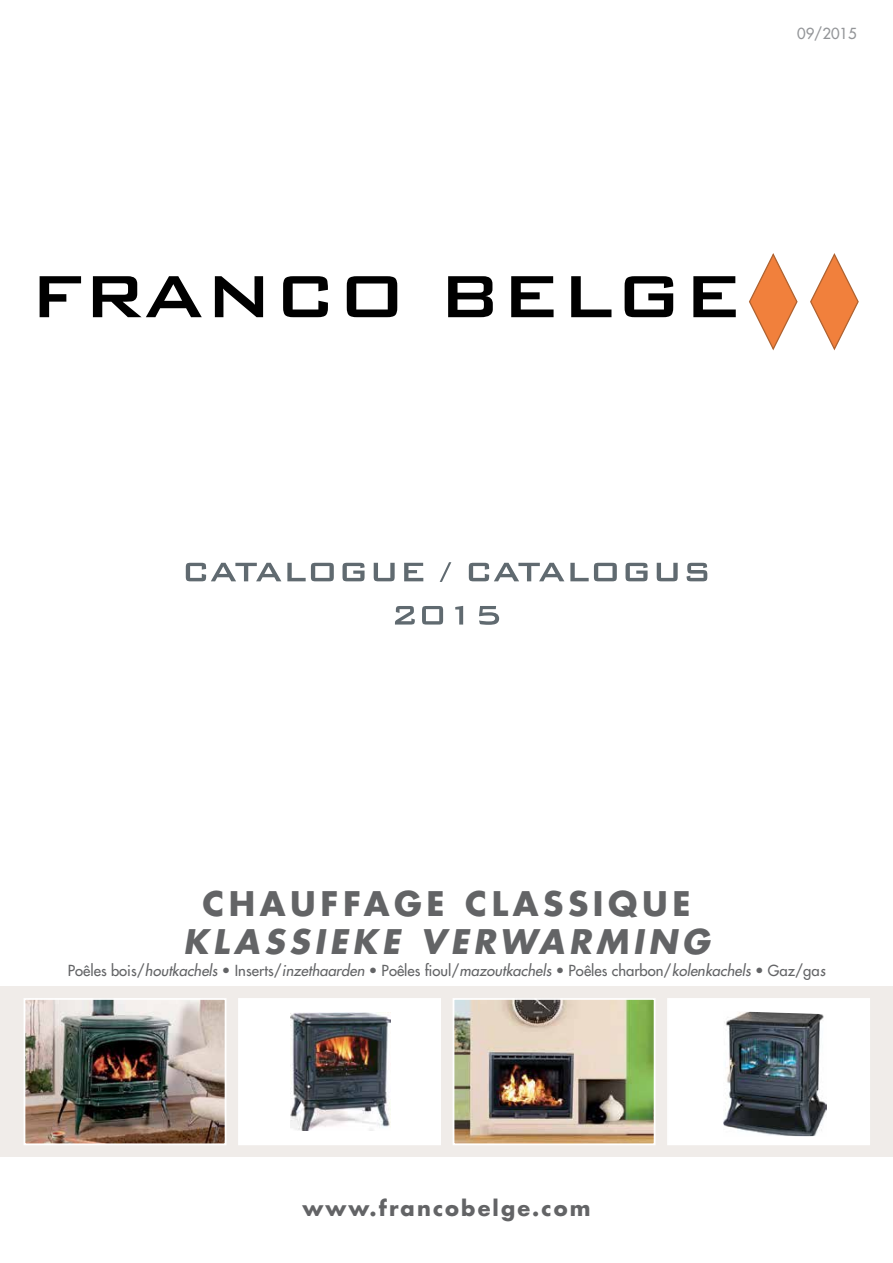
<style>
.page{position:relative;width:893px;height:1263px;background:#fff}
.page>*{position:absolute;margin:0;border:0;box-sizing:border-box;transform-origin:0 0}
.t1{font:italic 700 33px "Futura";letter-spacing:.14em;color:#636466}
.t2{font:700 33px "Futura";letter-spacing:.14em;color:#636466}
.t3{font:700 21px "Futura";letter-spacing:.1em;color:#636466}
.t4{font:14.85px "Futura";color:#636466}
.t5{font:14.85px "Futura";color:#939598}
.s1{font-style:italic}
</style>
<div class="page">
<div style="left:0;top:986px;width:893px;height:171px;background:#f0ece9"></div>
<svg style="left:40px;top:276px;width:41px;height:41px"></svg>
<svg style="left:93px;top:276px;width:109px;height:41px"></svg>
<svg style="left:215px;top:276px;width:48px;height:41px"></svg>
<svg style="left:283px;top:276px;width:45px;height:41px"></svg>
<svg style="left:347px;top:276px;width:50px;height:41px"></svg>
<svg style="left:448px;top:276px;width:45px;height:41px"></svg>
<svg style="left:511px;top:276px;width:43px;height:41px"></svg>
<svg style="left:571px;top:276px;width:40px;height:41px"></svg>
<svg style="left:625px;top:276px;width:48px;height:41px"></svg>
<svg style="left:693px;top:276px;width:43px;height:41px"></svg>
<svg style="left:749px;top:253px;width:49px;height:98px"></svg>
<svg style="left:810px;top:253px;width:49px;height:98px"></svg>
<div style="left:667px;top:998px;width:203px;height:147px;background:#fff"></div>
<img style="left:456px;top:1001px;width:196px;height:141px">
<div style="left:453px;top:998px;width:202px;height:147px;border:2px solid #fff"></div>
<div style="left:239px;top:999px;width:201px;height:145px;background:#fff"></div>
<img style="left:291px;top:1013px;width:100px;height:117px">
<div style="left:238px;top:998px;width:203px;height:147px;border:2px solid #fff"></div>
<img style="left:27px;top:1001px;width:196px;height:141px">
<div style="left:24px;top:998px;width:202px;height:147px;border:2px solid #fff"></div>
<img style="left:723px;top:1011px;width:104px;height:125px">
<svg style="left:395px;top:606px;width:104px;height:19px"></svg>
<svg style="left:186px;top:562px;width:521px;height:20px"></svg>
<p class="t5" style="left:797px;top:24px;width:61px">09/2015</p>
<h1 class="t2" style="left:202px;top:882px;width:490px">chauffage classique</h1>
<h1 class="t1" style="left:183px;top:918px;width:528px">KLASSIEKE VERWARMING</h1>
<p class="t4" style="left:68px;top:961px;width:759px">Poêles bois/<span class="s1">houtkachels</span> • Inserts/<span class="s1">inzethaarden</span> • Poêles fioul/<span class="s1">mazoutkachels</span> • Poêles charbon/<span class="s1">kolenkachels</span> • Gaz/ga<span class="s1">s</span></p>
<h2 class="t3" style="left:302px;top:1194px;width:290px">www.francobelge.com</h2>
</div>
